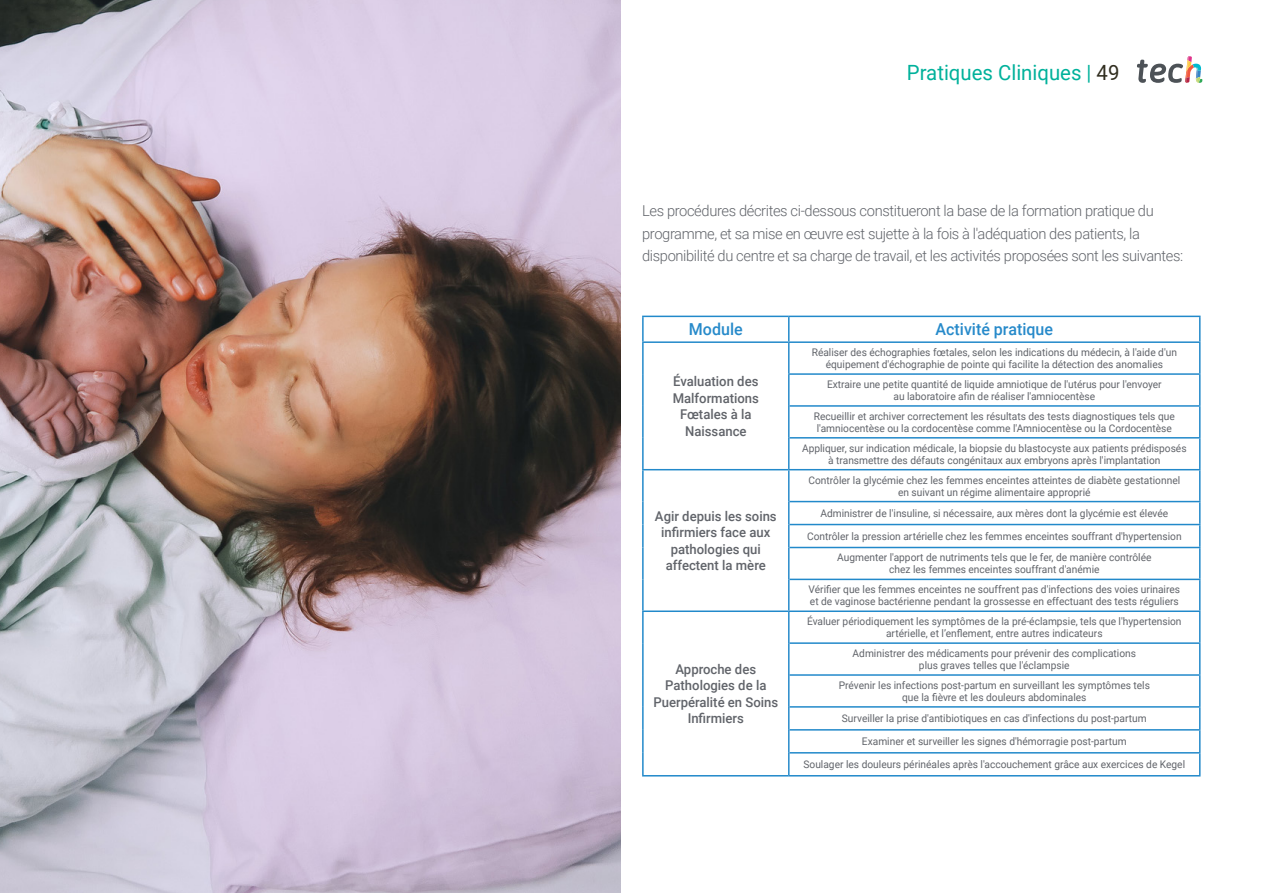
<style>
.page{position:relative;width:1263px;height:893px;background:#fff}
.page>*{position:absolute;margin:0;border:0;box-sizing:border-box;transform-origin:0 0}
.t1{font:21px "Roboto";color:#00b19b}
.t2{font:500 16.5px "Roboto";color:#278aca}
.t3{font:300 15px/22.5px "Roboto";letter-spacing:-.025em;color:#61646a}
.t4{font:500 13.5px/16.5px "Roboto";color:#61646a;text-align:center}
.t5{font:10.5px/12px "Roboto";color:#61646a;text-align:center}
.s1{color:#312e20}
</style>
<div class="page">
<img style="left:0;top:0;width:621px;height:893px">
<svg style="left:1137px;top:56px;width:65px;height:27px"></svg>
<hr style="left:642px;top:775px;width:147px;height:1px;background:#2289ca">
<hr style="left:788px;top:375px;width:1px;height:31px;background:#278aca">
<hr style="left:788px;top:406px;width:1px;height:32px;background:#278aca">
<hr style="left:788px;top:438px;width:1px;height:31px;background:#278aca">
<hr style="left:788px;top:470px;width:1px;height:32px;background:#278aca">
<svg style="left:788px;top:502px;width:1px;height:45px"></svg>
<hr style="left:788px;top:547px;width:1px;height:32px;background:#278aca">
<hr style="left:788px;top:579px;width:1px;height:31px;background:#278aca">
<hr style="left:788px;top:612px;width:1px;height:31px;background:#278aca">
<hr style="left:788px;top:643px;width:1px;height:32px;background:#278aca">
<hr style="left:788px;top:675px;width:1px;height:32px;background:#278aca">
<svg style="left:788px;top:707px;width:1px;height:68px"></svg>
<hr style="left:788px;top:343px;width:1px;height:30px;background:#278aca">
<hr style="left:642px;top:316px;width:147px;height:1px;background:#2289ca">
<hr style="left:642px;top:317px;width:2px;height:24px;background:#2289ca">
<hr style="left:789px;top:316px;width:411px;height:1px;background:#2289ca">
<svg style="left:788px;top:317px;width:1px;height:24px"></svg>
<svg style="left:1199px;top:317px;width:1px;height:24px"></svg>
<hr style="left:642px;top:341px;width:147px;height:2px;background:#2289ca">
<hr style="left:642px;top:343px;width:2px;height:31px;background:#2289ca">
<hr style="left:642px;top:374px;width:2px;height:32px;background:#2289ca">
<hr style="left:642px;top:406px;width:2px;height:32px;background:#2289ca">
<hr style="left:642px;top:438px;width:2px;height:31px;background:#2289ca">
<hr style="left:789px;top:341px;width:411px;height:2px;background:#2289ca">
<hr style="left:1199px;top:343px;width:1px;height:30px;background:#2289ca">
<hr style="left:642px;top:469px;width:147px;height:1px;background:#2289ca">
<hr style="left:642px;top:470px;width:2px;height:32px;background:#2289ca">
<hr style="left:642px;top:502px;width:2px;height:22px;background:#2289ca">
<hr style="left:642px;top:524px;width:2px;height:23px;background:#2289ca">
<hr style="left:642px;top:547px;width:2px;height:32px;background:#2289ca">
<hr style="left:642px;top:579px;width:2px;height:31px;background:#2289ca">
<hr style="left:642px;top:610px;width:147px;height:2px;background:#2289ca">
<hr style="left:642px;top:612px;width:2px;height:31px;background:#2289ca">
<hr style="left:642px;top:643px;width:2px;height:32px;background:#2289ca">
<hr style="left:642px;top:675px;width:2px;height:32px;background:#2289ca">
<hr style="left:642px;top:707px;width:2px;height:23px;background:#2289ca">
<hr style="left:642px;top:730px;width:2px;height:23px;background:#2289ca">
<hr style="left:642px;top:753px;width:2px;height:22px;background:#2289ca">
<hr style="left:788px;top:373px;width:412px;height:2px;background:#2289ca">
<hr style="left:1199px;top:375px;width:1px;height:30px;background:#2289ca">
<hr style="left:789px;top:405px;width:411px;height:2px;background:#2289ca">
<hr style="left:1199px;top:407px;width:1px;height:30px;background:#2289ca">
<hr style="left:789px;top:437px;width:411px;height:2px;background:#2289ca">
<hr style="left:1199px;top:439px;width:1px;height:30px;background:#2289ca">
<hr style="left:789px;top:469px;width:411px;height:1px;background:#2289ca">
<hr style="left:1199px;top:470px;width:1px;height:31px;background:#2289ca">
<hr style="left:789px;top:501px;width:411px;height:1px;background:#2289ca">
<hr style="left:789px;top:524px;width:411px;height:1px;background:#2289ca">
<svg style="left:1199px;top:502px;width:1px;height:45px"></svg>
<hr style="left:789px;top:547px;width:411px;height:1px;background:#2289ca">
<hr style="left:1199px;top:548px;width:1px;height:31px;background:#2289ca">
<hr style="left:789px;top:579px;width:411px;height:1px;background:#2289ca">
<hr style="left:1199px;top:580px;width:1px;height:30px;background:#2289ca">
<hr style="left:789px;top:610px;width:411px;height:2px;background:#2289ca">
<hr style="left:1199px;top:612px;width:1px;height:30px;background:#2289ca">
<hr style="left:789px;top:642px;width:411px;height:2px;background:#2289ca">
<hr style="left:1199px;top:644px;width:1px;height:30px;background:#2289ca">
<hr style="left:789px;top:674px;width:411px;height:2px;background:#2289ca">
<hr style="left:1199px;top:676px;width:1px;height:30px;background:#2289ca">
<hr style="left:789px;top:706px;width:411px;height:2px;background:#2289ca">
<hr style="left:789px;top:729px;width:411px;height:2px;background:#2289ca">
<hr style="left:789px;top:752px;width:411px;height:2px;background:#2289ca">
<svg style="left:1199px;top:708px;width:1px;height:67px"></svg>
<hr style="left:789px;top:775px;width:411px;height:1px;background:#2289ca">
<h1 class="t1" style="left:907px;top:57px;width:214px">Pratiques Cliniques | <span class="s1">49</span></h1>
<p class="t3" style="left:642px;top:199px;width:543px">Les procédures décrites ci-dessous constitueront la base de la formation pratique du programme, et sa mise en œuvre est sujette à la fois à l'adéquation des patients, la disponibilité du centre et sa charge de travail, et les activités proposées sont les suivantes:</p>
<h2 class="t2" style="left:689px;top:317px;width:55px">Module</h2>
<h2 class="t2" style="left:936px;top:317px;width:119px">Activité pratique</h2>
<p class="t4" style="left:673px;top:373px;width:88px">Évaluation des<br>Malformations<br>Fœtales à la<br>Naissance</p>
<p class="t5" style="left:812px;top:346px;width:367px">Réaliser des échographies fœtales, selon les indications du médecin, à l'aide d'un équipement d'échographie de pointe qui facilite la détection des anomalies</p>
<p class="t5" style="left:827px;top:378px;width:336px">Extraire une petite quantité de liquide amniotique de l'utérus pour l'envoyer au laboratoire afin de réaliser l'amniocentèse</p>
<p class="t5" style="left:814px;top:410px;width:362px;text-align:left">Recueillir et archiver correctement les résultats des tests diagnostiques tels que l'amniocentèse ou la cordocentèse comme l'Amniocentèse ou la Cordocentèse</p>
<p class="t5" style="left:802px;top:442px;width:386px">Appliquer, sur indication médicale, la biopsie du blastocyste aux patients prédisposés à transmettre des défauts congénitaux aux embryons après l'implantation</p>
<p class="t4" style="left:655px;top:507px;width:123px">Agir depuis les soins infirmiers face aux pathologies qui affectent la mère</p>
<p class="t4" style="left:653px;top:660px;width:126px">Approche des<br>Pathologies de la<br>Puerpéralité en Soins<br>Infirmiers</p>
<p class="t5" style="left:808px;top:473px;width:373px">Contrôler la glycémie chez les femmes enceintes atteintes de diabète gestationnel en suivant un régime alimentaire approprié</p>
<p class="t5" style="left:807px;top:501px;width:376px;line-height:23px">Administrer de l'insuline, si nécessaire, aux mères dont la glycémie est élevée<br>Contrôler la pression artérielle chez les femmes enceintes souffrant d'hypertension</p>
<p class="t5" style="left:837px;top:551px;width:316px">Augmenter l'apport de nutriments tels que le fer, de manière contrôlée chez les femmes enceintes souffrant d'anémie</p>
<p class="t5" style="left:809px;top:583px;width:373px;text-align:left">Vérifier que les femmes enceintes ne souffrent pas d'infections des voies urinaires et de vaginose bactérienne pendant la grossesse en effectuant des tests réguliers</p>
<p class="t5" style="left:807px;top:615px;width:376px">Évaluer périodiquement les symptômes de la pré-éclampsie, tels que l'hypertension artérielle, et l’enflement, entre autres indicateurs</p>
<p class="t5" style="left:853px;top:647px;width:285px">Administrer des médicaments pour prévenir des complications plus graves telles que l'éclampsie</p>
<p class="t5" style="left:839px;top:679px;width:313px">Prévenir les infections post-partum en surveillant les symptômes tels que la fièvre et les douleurs abdominales</p>
<p class="t5" style="left:803px;top:707px;width:383px;line-height:23px">Surveiller la prise d'antibiotiques en cas d'infections du post-partum<br>Examiner et surveiller les signes d'hémorragie post-partum<br>Soulager les douleurs périnéales après l'accouchement grâce aux exercices de Kegel</p>
</div>
